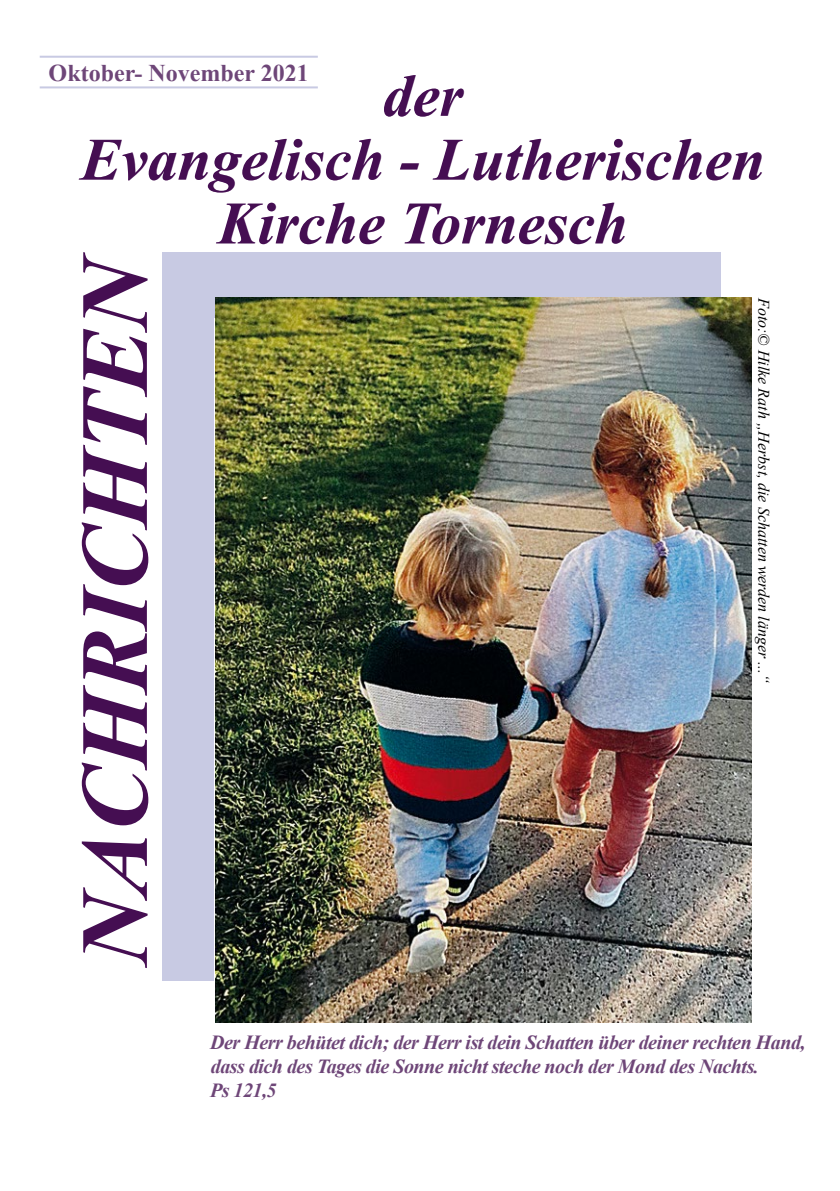
<style>
.page{position:relative;width:840px;height:1191px;background:#fff}
.page>*{position:absolute;margin:0;border:0;box-sizing:border-box;transform-origin:0 0}
.t1{font:italic 700 96px "Times New Roman";color:#450e52}
.t2{font:italic 700 60px/63.8px "Times New Roman";color:#450e52;text-align:center}
.t3{font:700 24px "Times New Roman";color:#6e4678}
.t4{font:italic 700 20px/24px "Times New Roman";letter-spacing:-.025em;color:#6e4678}
.t5{font:italic 16px "Times New Roman";color:#000}
</style>
<div class="page">
<hr style="left:40px;top:56px;width:277px;height:2px;background:#c8cae3">
<hr style="left:40px;top:86px;width:277px;height:2px;background:#c8cae3">
<div style="left:190px;top:252px;width:530px;height:65px;background:#c8cae3"></div>
<div style="left:162px;top:252px;width:51px;height:729px;background:#c8cae3"></div>
<img style="left:216px;top:298px;width:535px;height:724px">
<p class="t3" style="left:49px;top:55px;width:261px">Oktober- November 2021</p>
<h2 class="t2" style="left:81px;top:62px;width:685px">der<br>Evangelisch - Lutherischen<br>Kirche Tornesch</h2>
<h1 class="t1" style="left:48px;top:965px;width:717px;rotate:-90deg">NACHRICHTEN</h1>
<p class="t5" style="left:774px;top:298px;width:386px;rotate:90deg">Foto:© Hilke Rath „Herbst, die Schatten werden länger ...“</p>
<p class="t4" style="left:210px;top:1030px;width:596px">Der Herr behütet dich; der Herr ist dein Schatten über deiner rechten Hand, dass dich des Tages die Sonne nicht steche noch der Mond des Nachts.<br>Ps 121,5</p>
</div>
